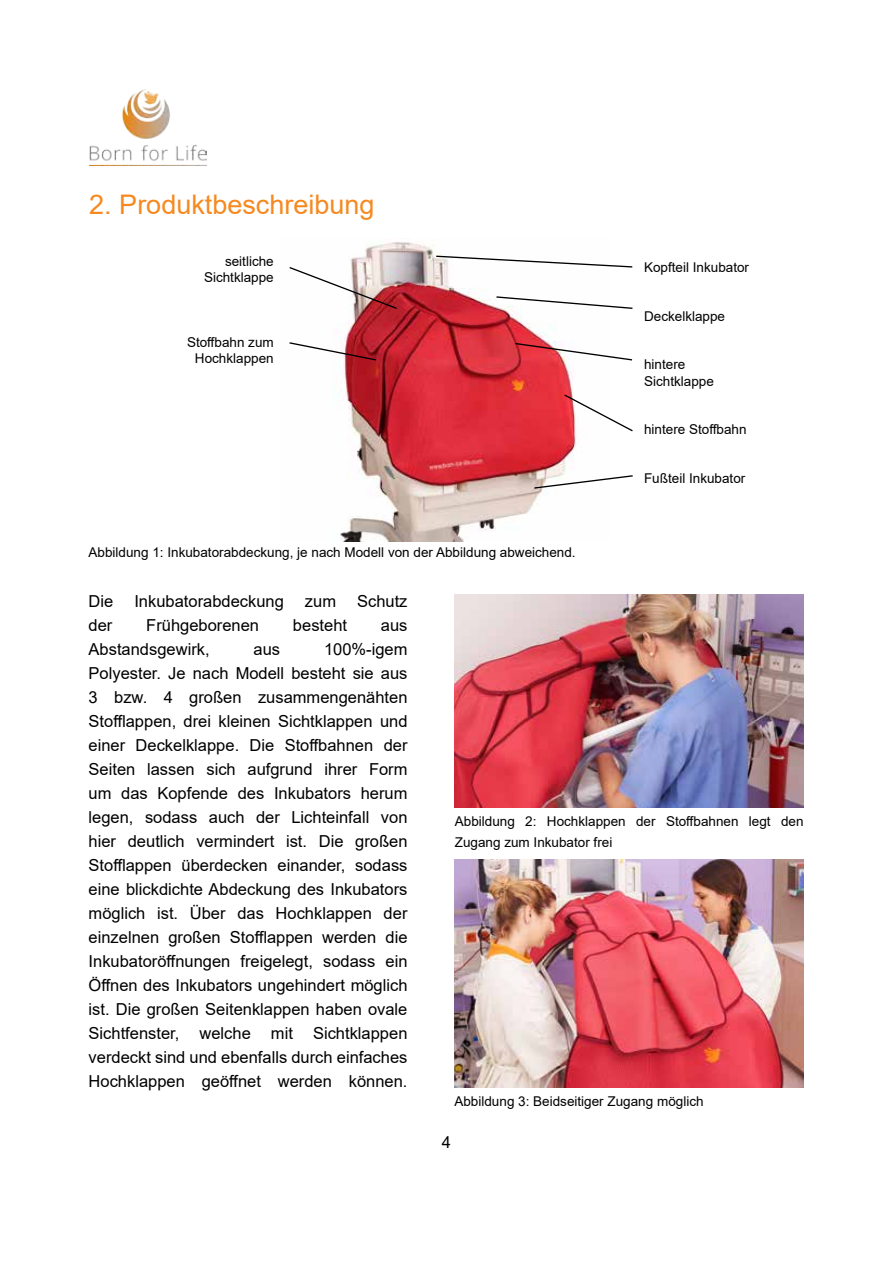
<style>
.page{position:relative;width:893px;height:1263px;background:#fff}
.page>*{position:absolute;margin:0;border:0;box-sizing:border-box;transform-origin:0 0}
.t1{font:27px "Arial";color:#f6891f}
.t2{font:16.5px/24px "Arial";color:#000;text-align:justify}
.t3{font:13.5px/16.2px "Arial";color:#000}
</style>
<div class="page">
<img style="left:89px;top:89px;width:117px;height:76px">
<img style="left:455px;top:595px;width:349px;height:212px">
<img style="left:454px;top:859px;width:349px;height:229px">
<img style="left:340px;top:242px;width:236px;height:299px">
<svg style="left:435px;top:255px;width:198px;height:13px"></svg>
<svg style="left:495px;top:296px;width:138px;height:14px"></svg>
<svg style="left:514px;top:342px;width:119px;height:19px"></svg>
<svg style="left:563px;top:393px;width:70px;height:40px"></svg>
<svg style="left:533px;top:474px;width:100px;height:15px"></svg>
<svg style="left:289px;top:266px;width:109px;height:44px"></svg>
<svg style="left:289px;top:341px;width:88px;height:20px"></svg>
<p class="t1" style="left:89px;top:186px;width:287px">2. Produktbeschreibung</p>
<p class="t3" style="left:204px;top:253px;width:71px;text-align:right">seitliche sichtklappe</p>
<p class="t3" style="left:187px;top:334px;width:88px;text-align:center">Stoffbahn zum hochklappen</p>
<p class="t3" style="left:89px;top:544px;width:489px">abbildung 1: inkubatorabdeckung, je nach Modell von der abbildung abweichend.</p>
<p class="t3" style="left:644px;top:259px;width:107px">Kopfteil inkubator</p>
<p class="t3" style="left:644px;top:308px;width:83px">Deckelklappe</p>
<p class="t3" style="left:644px;top:356px;width:71px">hintere sichtklappe</p>
<p class="t3" style="left:644px;top:421px;width:104px">hintere Stoffbahn</p>
<p class="t3" style="left:644px;top:470px;width:103px">Fußteil inkubator</p>
<p class="t2" style="left:89px;top:589px;width:26px">Die</p>
<p class="t2" style="left:134px;top:589px;width:151px">inkubatorabdeckung</p>
<p class="t2" style="left:305px;top:589px;width:33px">zum</p>
<p class="t2" style="left:357px;top:589px;width:52px">schutz</p>
<p class="t2" style="left:89px;top:613px;width:25px">der</p>
<p class="t2" style="left:146px;top:613px;width:114px">Frühgeborenen</p>
<p class="t2" style="left:293px;top:613px;width:56px">besteht</p>
<p class="t2" style="left:381px;top:613px;width:28px">aus</p>
<p class="t2" style="left:89px;top:637px;width:123px">abstandsgewirk,</p>
<p class="t2" style="left:254px;top:637px;width:28px">aus</p>
<p class="t2" style="left:89px;top:637px;width:320px;text-indent:235px">100%-igem Polyester. Je nach Modell besteht sie aus 3 bzw. 4 großen zusammengenähten Stofflappen, drei kleinen Sichtklappen und einer Deckelklappe. Die Stoffbahnen der seiten lassen sich aufgrund ihrer Form um das Kopfende des inkubators herum legen, sodass auch der Lichteinfall von hier deutlich vermindert ist. Die großen Stofflappen überdecken einander, sodass eine blickdichte abdeckung des inkubators möglich ist. Über das hochklappen der einzelnen großen Stofflappen werden die Inkubatoröffnungen freigelegt, sodass ein Öffnen des Inkubators ungehindert möglich ist. Die großen seitenklappen haben ovale sichtfenster, welche mit sichtklappen verdeckt sind und ebenfalls durch einfaches Hochklappen geöffnet werden können.</p>
<p class="t3" style="left:455px;top:810px;width:350px;line-height:21px">Abbildung 2: Hochklappen der Stoffbahnen legt den<br>Zugang zum inkubator frei</p>
<p class="t3" style="left:454px;top:1093px;width:251px">abbildung 3: beidseitiger Zugang möglich</p>
<p class="t2" style="left:442px;top:1130px;width:11px">4</p>
</div>
